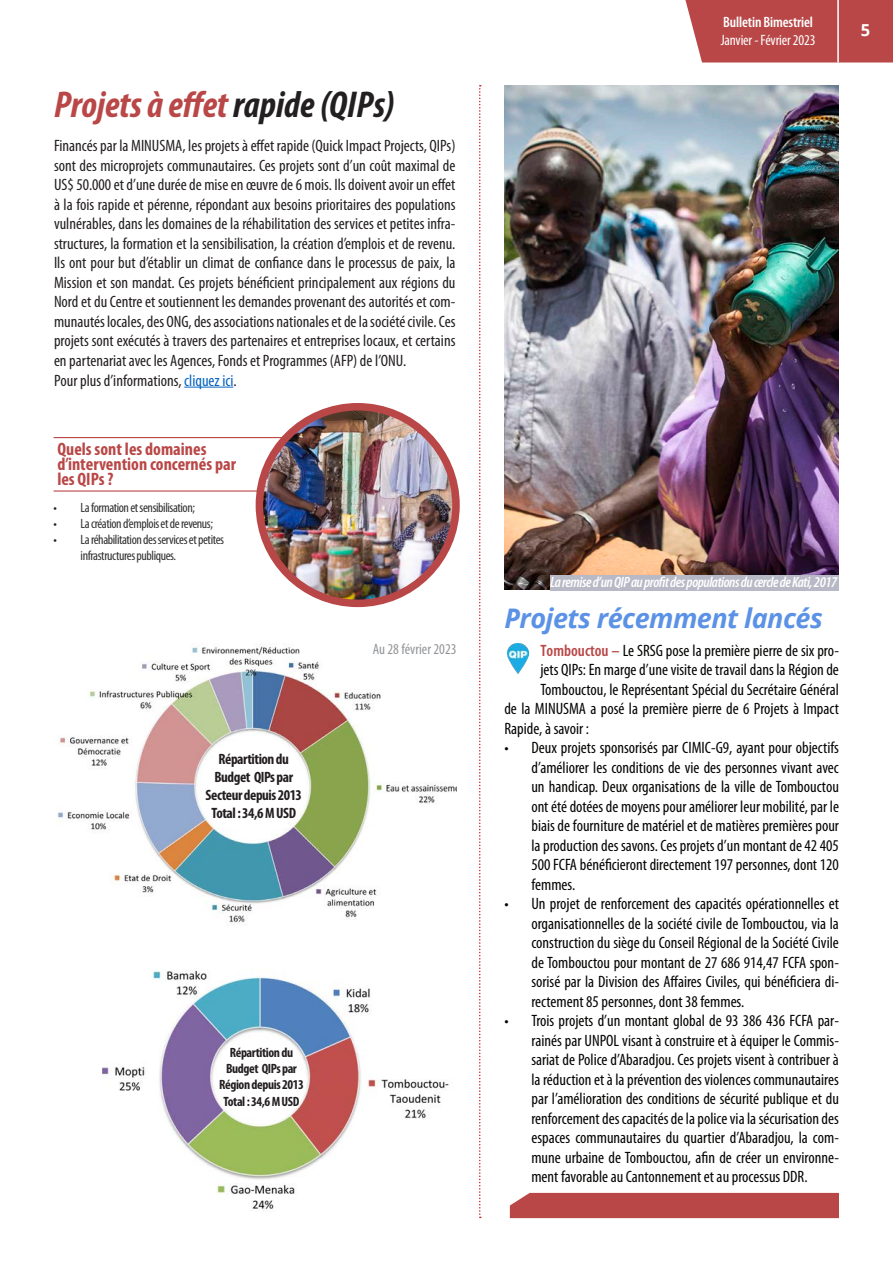
<style>
.page{position:relative;width:893px;height:1263px;background:#fff}
.page>*{position:absolute;margin:0;border:0;box-sizing:border-box;transform-origin:0 0}
.Main_Title{font:italic 700 condensed 37.5px "Myriad Pro";color:#b94747}
.Main_Title-2{font:italic 700 27px "Open Sans";letter-spacing:-.02em;color:#5b92e5}
.t1{font:700 condensed 18px/15px "Myriad Pro";color:#b94747}
.t2{font:condensed 16.5px/19.5px "Myriad Pro";color:#040503;text-align:justify}
.t3{font:condensed 16.5px/19.5px "Myriad Pro";color:#231f20;text-align:justify}
.t4{font:700 16.5px "Open Sans";color:#fff}
.t5{font:700 condensed 15px/18px "Myriad Pro";letter-spacing:-.03em;color:#231f20;text-align:center}
.List_Paragraph1{font:italic 600 condensed 15px "Myriad Pro";letter-spacing:-.03em;color:#fff}
.Title_Place_Here{font:condensed 15px "Myriad Pro";letter-spacing:-.01em;color:#fff}
.Title_Place_Here-2{font:600 condensed 15px "Myriad Pro";letter-spacing:-.01em;color:#fff}
.t6{font:condensed 15px "Myriad Pro";color:#939598}
.t7{font:condensed 13.5px/16.2px "Myriad Pro";letter-spacing:-.03em;color:#312f30}
.t8{font:700 condensed 13.5px/16.2px "Myriad Pro";letter-spacing:-.03em;color:#231f20;text-align:center}
.s1{color:#231f20}
.s2{color:#0563c1}
.s3{font-weight:600;color:#b94747}
</style>
<div class="page">
<div style="left:685px;top:0;width:208px;height:63px;background:#b94747"></div>
<hr style="left:837px;top:0;width:2px;height:63px;background:#fff">
<img style="left:504px;top:85px;width:335px;height:504px">
<hr style="left:184px;top:387px;width:49px;height:1px;background:#0563c1">
<img style="left:103px;top:970px;width:346px;height:239px">
<img style="left:57px;top:643px;width:400px;height:280px">
<svg style="left:479px;top:85px;width:2px;height:1133px"></svg>
<div style="left:550px;top:576px;width:289px;height:15px;background:#b8b9c6"></div>
<hr style="left:54px;top:437px;width:229px;height:1px;background:#b94747">
<img style="left:259px;top:407px;width:197px;height:196px;border-radius:98px">
<div style="left:256px;top:403px;width:204px;height:204px;border:8px solid #b94747;border-radius:50%"></div>
<hr style="left:54px;top:490px;width:205px;height:2px;background:#b94747">
<div style="left:510px;top:1193px;width:329px;height:25px;background:#b94747"></div>
<img style="left:508px;top:643px;width:20px;height:30px">
<p class="Main_Title" style="left:54px;top:82px;width:342px">Projets à effet <span class="s1">rapide (QIPs)</span></p>
<p class="t3" style="left:54px;top:136px;width:403px">Financés par la MINUSMA, les projets à effet rapide (Quick Impact Projects, QIPs) sont des microprojets communautaires. Ces projets sont d’un coût maximal de US$ 50.000 et d’une durée de mise en œuvre de 6 mois. Ils doivent avoir un effet à la fois rapide et pérenne, répondant aux besoins prioritaires des populations vulnérables, dans les domaines de la réhabilitation des services et petites infra&shy;structures, la formation et la sensibilisation, la création d’emplois et de revenu.<br>Ils ont pour but d’établir un climat de confiance dans le processus de paix, la Mission et son mandat. Ces projets bénéficient principalement aux régions du Nord et du Centre et soutiennent les demandes provenant des autorités et com&shy;munautés locales, des ONG, des associations nationales et de la société civile. Ces projets sont exécutés à travers des partenaires et entreprises locaux, et certains en partenariat avec les Agences, Fonds et Programmes (AFP) de l’ONU.</p>
<p class="t3" style="left:54px;top:370px;width:184px">Pour plus d’informations, <span class="s2">cliquez ici</span>.</p>
<p class="t1" style="left:57px;top:441px;width:180px">Quels sont les domaines d’intervention concernés par les QIPs ?</p>
<p class="t7" style="left:54px;top:499px;width:143px"><span class="s1">•</span> La formation et sensibilisation;</p>
<p class="t7" style="left:54px;top:515px;width:161px"><span class="s1">•</span> La création d’emplois et de revenus;</p>
<p class="t7" style="left:81px;top:531px;width:145px;text-indent:-27px"><span class="s1">•</span> La réhabilitation des services et petites infrastructures publiques.</p>
<p class="t5" style="left:219px;top:749px;width:72px">Répartition du</p>
<p class="t5" style="left:206px;top:767px;width:98px">Budget QIPs par<br>Secteur depuis 2013</p>
<p class="t5" style="left:212px;top:803px;width:86px">Total : 34,6 M USD</p>
<p class="t6" style="left:373px;top:640px;width:85px">Au 28 février 2023</p>
<p class="t8" style="left:230px;top:1044px;width:65px">Répartition du</p>
<p class="t8" style="left:219px;top:1060px;width:86px">Budget QIPs par<br>Région depuis 2013</p>
<p class="t8" style="left:224px;top:1093px;width:77px">Total : 34,6 M USD</p>
<p class="Title_Place_Here-2" style="left:723px;top:14px;width:91px">Bulletin Bimestriel</p>
<p class="Title_Place_Here" style="left:721px;top:31px;width:96px">Janvier - Février 2023</p>
<p class="t4" style="left:861px;top:18px;width:11px">5</p>
<p class="List_Paragraph1" style="left:550px;top:574px;width:288px">La remise d’un QIP au profit des populations du cercle de Kati, 2017</p>
<p class="Main_Title-2" style="left:504px;top:599px;width:320px">Projets récemment lancés</p>
<p class="t2" style="left:540px;top:640px;width:300px"><span class="s3">Tombouctou –</span> Le SRSG pose la première pierre de six pro-</p>
<p class="t2" style="left:540px;top:660px;width:300px">jets QIPs: En marge d’une visite de travail dans la Région de</p>
<p class="t2" style="left:540px;top:679px;width:300px">Tombouctou, le Représentant Spécial du Secrétaire Général</p>
<p class="t2" style="left:504px;top:699px;width:336px">de la MINUSMA a posé la première pierre de 6 Projets à Impact</p>
<p class="t2" style="left:504px;top:718px;width:86px">Rapide, à savoir :</p>
<p class="t2" style="left:531px;top:738px;width:309px;text-indent:-27px">• Deux projets sponsorisés par CIMIC-G9, ayant pour objectifs d’améliorer les conditions de vie des personnes vivant avec un handicap. Deux organisations de la ville de Tombouctou ont été dotées de moyens pour améliorer leur mobilité, par le biais de fourniture de matériel et de matières premières pour la production des savons. Ces projets d’un montant de 42 405<br>500 FCFA bénéficieront directement 197 personnes, dont 120 femmes.</p>
<p class="t2" style="left:531px;top:894px;width:309px;text-indent:-27px">• Un projet de renforcement des capacités opérationnelles et organisationnelles de la société civile de Tombouctou, via la construction du siège du Conseil Régional de la Société Civile de Tombouctou pour montant de 27 686 914,47 FCFA spon&shy;sorisé par la Division des Affaires Civiles, qui bénéficiera di&shy;rectement 85 personnes, dont 38 femmes.</p>
<p class="t2" style="left:531px;top:1011px;width:309px;text-indent:-27px">• Trois projets d’un montant global de 93 386 436 FCFA par&shy;rainés par UNPOL visant à construire et à équiper le Commis&shy;sariat de Police d’Abaradjou. Ces projets visent à contribuer à la réduction et à la prévention des violences communautaires par l’amélioration des conditions de sécurité publique et du renforcement des capacités de la police via la sécurisation des espaces communautaires du quartier d’Abaradjou, la com&shy;mune urbaine de Tombouctou, afin de créer un environne&shy;ment favorable au Cantonnement et au processus DDR.</p>
</div>
